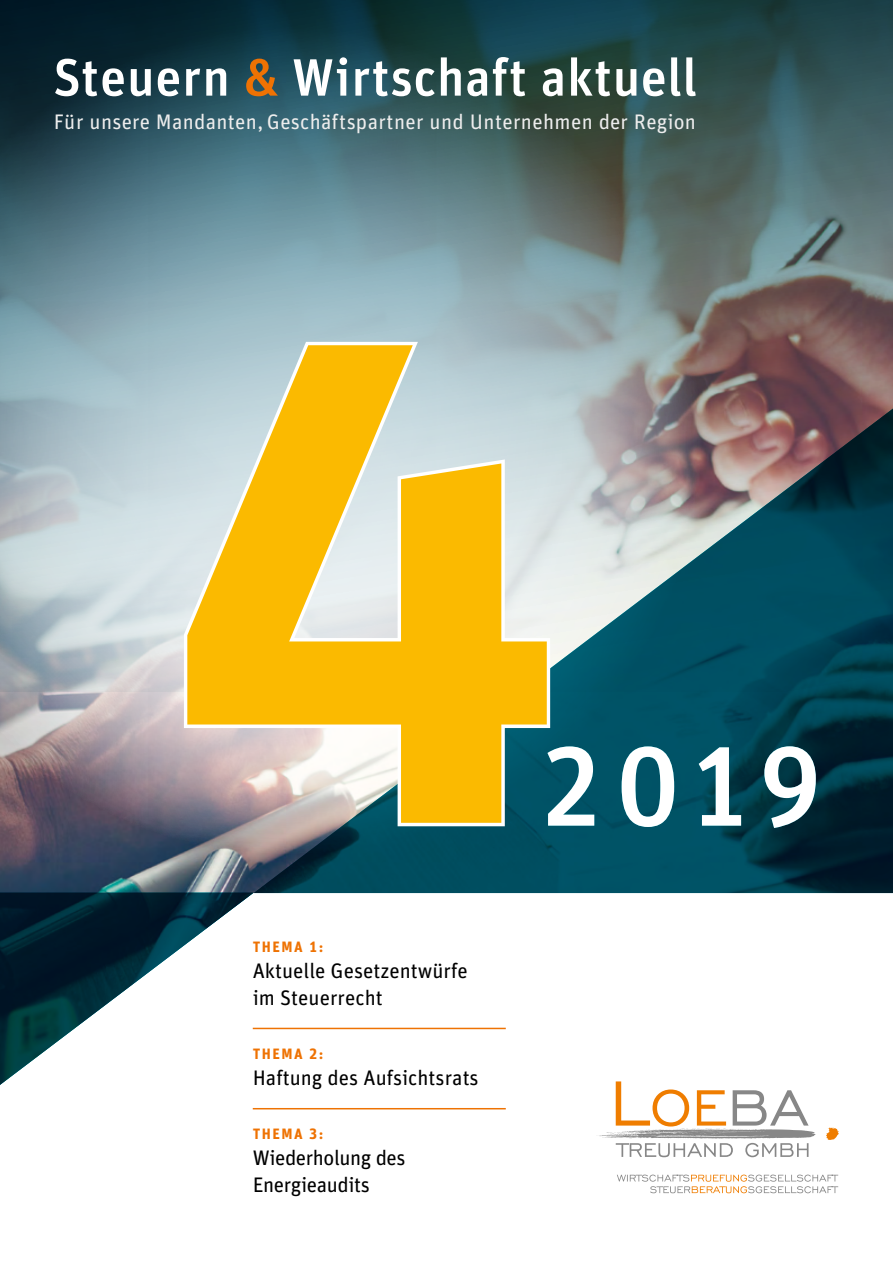
<style>
.page{position:relative;width:893px;height:1263px;background:#fff}
.page>*{position:absolute;margin:0;border:0;box-sizing:border-box;transform-origin:0 0}
.t1{font:700 687px "Unit Pro";color:#fbba00}
.t2{font:500 112.5px "Unit Pro";color:#fff}
.t3{font:500 52.5px "Unit Pro";letter-spacing:.015em;color:#fff}
.t4{font:21px "Unit Pro";letter-spacing:.015em;color:#ededed}
.t5{font:21px/26.7px "Unit Pro";color:#000}
.t6{font:21px/26.7px "Unit Pro";letter-spacing:-.02em;color:#000}
.t7{font:700 15px "Unit Pro";letter-spacing:.1em;color:#ee7203}
.s1{color:#ee7203}
</style>
<div class="page">
<img style="left:0;top:856px;width:893px;height:174px">
<svg style="left:0;top:692px;width:254px;height:164px;background:#887e89"></svg>
<svg style="left:254px;top:692px;width:639px;height:201px;background:#034455"></svg>
<img style="left:0;top:0;width:893px;height:692px">
<svg style="left:0;top:892px;width:254px;height:193px"></svg>
<svg style="left:617px;top:1174px;width:221px;height:19px"></svg>
<svg style="left:599px;top:1081px;width:217px;height:76px"></svg>
<svg style="left:826px;top:1127px;width:13px;height:13px"></svg>
<svg style="left:180px;top:338px;width:374px;height:492px"></svg>
<hr style="left:253px;top:1028px;width:253px;height:1px;background:#ee7203">
<hr style="left:253px;top:1108px;width:253px;height:1px;background:#ee7203">
<h3 class="t3" style="left:53px;top:44px;width:646px">Steuern <span class="s1">&amp;</span> Wirtschaft aktuell</h3>
<p class="t4" style="left:54px;top:108px;width:644px">Für unsere Mandanten, Geschäftspartner und Unternehmen der Region</p>
<h1 class="t1" style="left:156px;top:99px;width:418px">4</h1>
<h2 class="t2" style="left:540px;top:714px;width:283px">2019</h2>
<p class="t7" style="left:253px;top:937px;width:72px">THEMA 1:</p>
<p class="t5" style="left:253px;top:957px;width:217px">Aktuelle Gesetzentwürfe im Steuerrecht</p>
<p class="t7" style="left:253px;top:1043px;width:72px">THEMA 2:</p>
<p class="t5" style="left:253px;top:1064px;width:227px">Haftung des Aufsichtsrats</p>
<p class="t7" style="left:253px;top:1124px;width:72px">THEMA 3:</p>
<p class="t6" style="left:253px;top:1144px;width:154px">Wiederholung des<br>Energieaudits</p>
</div>
